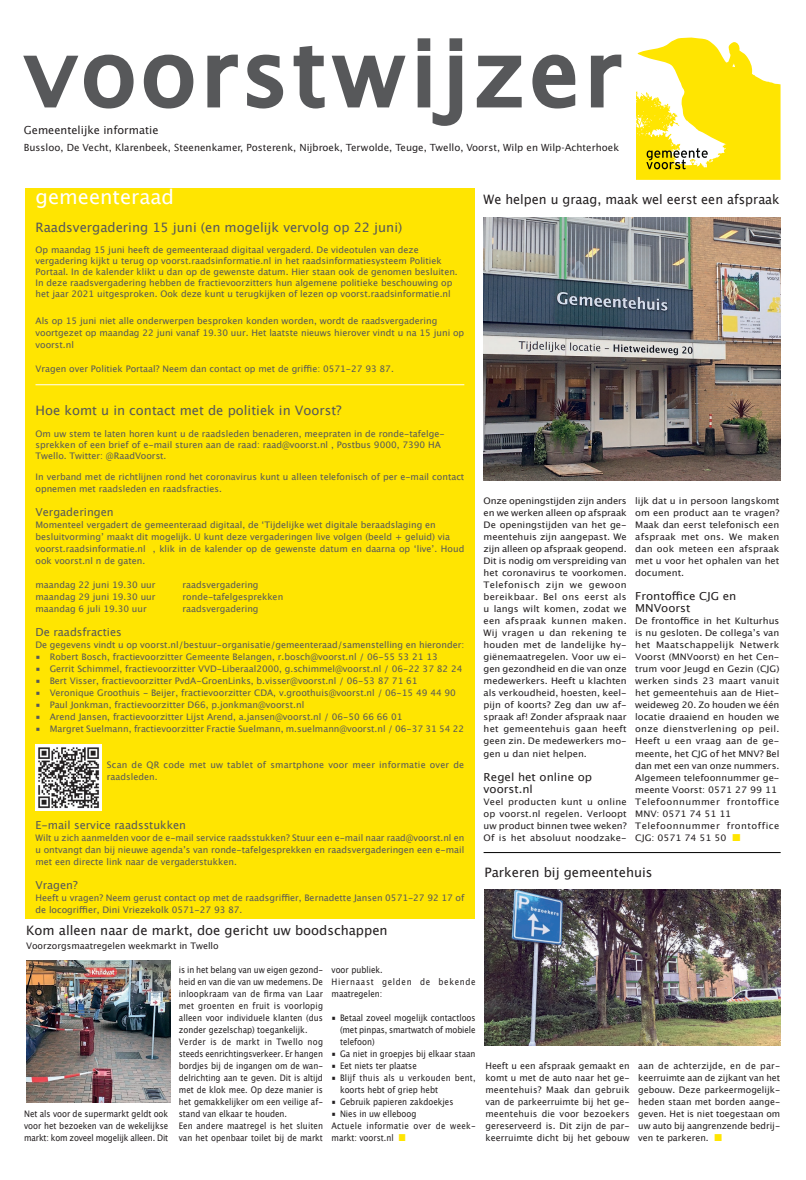
<style>
.page{position:relative;width:806px;height:1180px;background:#fff}
.page>*{position:absolute;margin:0;border:0;box-sizing:border-box;transform-origin:0 0}
.t1{font:90px "Lucida Sans";letter-spacing:.05em;color:#57585a}
.t2{font:20px "Lucida Grande";color:#fff}
.t3{font:13px "Lucida Grande";color:#231f20}
.t4{font:13px "Lucida Grande";color:#57585a}
.t5{font:11px "Lucida Grande";color:#57585a}
.t6{font:11px/12px "Lucida Grande";color:#231f20;scale:1.05 1}
.t7{font:11px "Lucida Sans";color:#231f20}
.t8{font:9.8px "Lucida Sans";color:#231f20}
.t9{font:9px/12px "Lucida Grande";color:#57585a}
.t10{font:9px/12px "Lucida Grande";color:#231f20;text-align:justify;scale:1.05 1}
.t11{font:9px/12px "Lucida Grande";color:#231f20;text-align:justify;scale:.89 1}
.t12{font:9px/12px "Lucida Grande";color:#231f20;text-align:justify}
.t13{font:9px/12px "Lucida Grande";letter-spacing:.025em;color:#231f20;scale:.89 1}
.t14{font:9px/12px "Lucida Grande";letter-spacing:.085em;color:#231f20;scale:.89 1}
.s1{color:#ffe501}
</style>
<div class="page">
<svg style="left:23px;top:54px;width:111px;height:55px"></svg>
<svg style="left:143px;top:54px;width:51px;height:55px"></svg>
<svg style="left:207px;top:54px;width:77px;height:55px"></svg>
<svg style="left:293px;top:45px;width:113px;height:64px"></svg>
<svg style="left:417px;top:38px;width:46px;height:88px"></svg>
<svg style="left:476px;top:55px;width:46px;height:53px"></svg>
<svg style="left:532px;top:54px;width:44px;height:55px"></svg>
<svg style="left:590px;top:54px;width:32px;height:54px"></svg>
<svg style="left:636px;top:37px;width:144px;height:143px"></svg>
<img style="left:673px;top:148px;width:34px;height:10px">
<div style="left:26px;top:188px;width:449px;height:730px;background:#ffe501"></div>
<hr style="left:35px;top:384px;width:429px;height:1px;background:#fff">
<img style="left:35px;top:744px;width:66px;height:66px">
<img style="left:26px;top:960px;width:144px;height:142px">
<img style="left:484px;top:889px;width:296px;height:156px">
<img style="left:483px;top:217px;width:297px;height:263px">
<hr style="left:483px;top:852px;width:297px;height:1px;background:#000001">
<h1 class="t1" style="left:25px;top:21px;width:597px">voorstwijzer</h1>
<p class="t8" style="left:24px;top:141px;width:596px">Bussloo, De Vecht, Klarenbeek, Steenenkamer, Posterenk, Nijbroek, Terwolde, Teuge, Twello, Voorst, Wilp en Wilp-Achterhoek</p>
<p class="t7" style="left:24px;top:124px;width:136px">Gemeentelijke informatie</p>
<h2 class="t2" style="left:35px;top:185px;width:140px">gemeenteraad</h2>
<h3 class="t4" style="left:35px;top:220px;width:368px">Raadsvergadering 15 juni (en mogelijk vervolg op 22 juni)</h3>
<p class="t9" style="left:35px;top:245px;width:423px;line-height:10.8px">Op maandag 15 juni heeft de gemeenteraad digitaal vergaderd. De videotulen van deze vergadering kijkt u terug op voorst.raadsinformatie.nl in het raadsinformatiesysteem Politiek Portaal. In de kalender klikt u dan op de gewenste datum. Hier staan ook de genomen besluiten.<br>In deze raadsvergadering hebben de fractievoorzitters hun algemene politieke beschouwing op het jaar 2021 uitgesproken. Ook deze kunt u terugkijken of lezen op voorst.raadsinformatie.nl</p>
<p class="t9" style="left:35px;top:315px;width:430px">Als op 15 juni niet alle onderwerpen besproken konden worden, wordt de raadsvergadering voortgezet op maandag 22 juni vanaf 19.30 uur. Het laatste nieuws hierover vindt u na 15 juni op voorst.nl</p>
<p class="t9" style="left:35px;top:363px;width:359px">Vragen over Politiek Portaal? Neem dan contact op met de griffie: 0571-27 93 87.</p>
<h3 class="t4" style="left:35px;top:403px;width:307px">Hoe komt u in contact met de politiek in Voorst?</h3>
<p class="t9" style="left:35px;top:428px;width:410px;line-height:10.8px">Om uw stem te laten horen kunt u de raadsleden benaderen, meepraten in de ronde-tafelge&shy;sprekken of een brief of e-mail sturen aan de raad: raad@voorst.nl , Postbus 9000, 7390 HA<br>Twello. Twitter: @RaadVoorst.</p>
<p class="t9" style="left:35px;top:471px;width:430px">In verband met de richtlijnen rond het coronavirus kunt u alleen telefonisch of per e-mail contact opnemen met raadsleden en raadsfracties.</p>
<p class="t5" style="left:35px;top:506px;width:80px">Vergaderingen</p>
<p class="t9" style="left:35px;top:519px;width:430px">Momenteel vergadert de gemeenteraad digitaal, de ‘Tijdelijke wet digitale beraadslaging en besluitvorming’ maakt dit mogelijk. U kunt deze vergaderingen live volgen (beeld + geluid) via voorst.raadsinformatie.nl , klik in de kalender op de gewenste datum en daarna op ‘live’. Houd ook voorst.nl n de gaten.</p>
<p class="t9" style="left:35px;top:579px;width:121px">maandag 22 juni 19.30 uur</p>
<p class="t9" style="left:182px;top:579px;width:77px">raadsvergadering</p>
<p class="t9" style="left:35px;top:591px;width:121px">maandag 29 juni 19.30 uur</p>
<p class="t9" style="left:182px;top:591px;width:102px">ronde-tafelgesprekken</p>
<p class="t9" style="left:35px;top:603px;width:113px">maandag 6 juli 19.30 uur</p>
<p class="t9" style="left:182px;top:603px;width:77px">raadsvergadering</p>
<p class="t5" style="left:35px;top:626px;width:88px">De raadsfracties</p>
<p class="t9" style="left:35px;top:639px;width:430px">De gegevens vindt u op voorst.nl/bestuur-organisatie/gemeenteraad/samenstelling en hieronder:</p>
<p class="t9" style="left:35px;top:651px;width:403px">■ Robert Bosch, fractievoorzitter Gemeente Belangen, r.bosch@voorst.nl / 06-55 53 21 13</p>
<p class="t9" style="left:35px;top:663px;width:428px">■ Gerrit Schimmel, fractievoorzitter VVD-Liberaal2000, g.schimmel@voorst.nl / 06-22 37 82 24</p>
<p class="t9" style="left:35px;top:675px;width:383px">■ Bert Visser, fractievoorzitter PvdA-GroenLinks, b.visser@voorst.nl / 06-53 87 71 61</p>
<p class="t9" style="left:35px;top:687px;width:421px">■ Veronique Groothuis - Beijer, fractievoorzitter CDA, v.groothuis@voorst.nl / 06-15 49 44 90</p>
<p class="t9" style="left:35px;top:699px;width:270px">■ Paul Jonkman, fractievoorzitter D66, p.jonkman@voorst.nl</p>
<p class="t9" style="left:35px;top:711px;width:368px">■ Arend Jansen, fractievoorzitter Lijst Arend, a.jansen@voorst.nl / 06-50 66 66 01</p>
<p class="t9" style="left:35px;top:723px;width:430px">■ Margret Suelmann, fractievoorzitter Fractie Suelmann, m.suelmann@voorst.nl / 06-37 31 54 22</p>
<p class="t9" style="left:107px;top:759px;width:358px">Scan de QR code met uw tablet of smartphone voor meer informatie over de raadsleden.</p>
<p class="t5" style="left:35px;top:818px;width:152px">E-mail service raadsstukken</p>
<p class="t9" style="left:35px;top:831px;width:430px;text-align:justify">Wilt u zich aanmelden voor de e-mail service raadsstukken? Stuur een e-mail naar raad@voorst.nl en u ontvangt dan bij nieuwe agenda’s van ronde-tafelgesprekken en raadsvergaderingen een e-mail met een directe link naar de vergaderstukken.</p>
<p class="t5" style="left:35px;top:878px;width:44px">Vragen?</p>
<p class="t9" style="left:35px;top:891px;width:430px">Heeft u vragen? Neem gerust contact op met de raadsgriffier, Bernadette Jansen 0571-27 92 17 of de locogriffier, Dini Vriezekolk 0571-27 93 87.</p>
<h3 class="t3" style="left:26px;top:922px;width:363px">Kom alleen naar de markt, doe gericht uw boodschappen</h3>
<p class="t12" style="left:26px;top:939px;width:194px">Voorzorgsmaatregelen weekmarkt in Twello</p>
<p class="t11" style="left:24px;top:1107px;width:163px">Net als voor de supermarkt geldt ook voor het bezoeken van de wekelijkse markt: kom zoveel mogelijk alleen. Dit</p>
<p class="t11" style="left:179px;top:963px;width:163px;text-align:left">is in het belang van uw eigen gezond&shy;heid en van die van uw medemens. De inloopkraam van de firma van Laar met groenten en fruit is voorlopig alleen voor individuele klanten (dus zonder gezelschap) toegankelijk.<br>Verder is de markt in Twello nog steeds eenrichtingsverkeer. Er hangen bordjes bij de ingangen om de wan&shy;delrichting aan te geven. Dit is altijd met de klok mee. Op deze manier is het gemakkelijker om een veilige af&shy;stand van elkaar te houden.<br>Een andere maatregel is het sluiten van het openbaar toilet bij de markt</p>
<p class="t14" style="left:331px;top:963px;width:163px">voor publiek.<br>Hiernaast gelden de bekende maatregelen:</p>
<p class="t11" style="left:340px;top:1011px;width:154px;text-indent:-9px">■ Betaal zoveel mogelijk contactloos (met pinpas, smartwatch of mobiele telefoon)</p>
<p class="t11" style="left:331px;top:1047px;width:163px">■ Ga niet in groepjes bij elkaar staan</p>
<p class="t11" style="left:331px;top:1059px;width:97px">■ Eet niets ter plaatse</p>
<p class="t13" style="left:340px;top:1071px;width:154px;text-indent:-9px">■ Blijf thuis als u verkouden bent, koorts hebt of griep hebt</p>
<p class="t11" style="left:331px;top:1095px;width:138px">■ Gebruik papieren zakdoekjes</p>
<p class="t11" style="left:331px;top:1107px;width:163px;text-align:left">■ Nies in uw elleboog<br>Actuele informatie over de week&shy;markt: voorst.nl <span class="s1">■</span></p>
<h3 class="t3" style="left:483px;top:192px;width:297px">We helpen u graag, maak wel eerst een afspraak</h3>
<p class="t10" style="left:483px;top:495px;width:138px">Onze openingstijden zijn anders en we werken alleen op afspraak De openingstijden van het ge&shy;meentehuis zijn aangepast. We zijn alleen op afspraak geopend.<br>Dit is nodig om verspreiding van het coronavirus te voorkomen.<br>Telefonisch zijn we gewoon bereikbaar. Bel ons eerst als u langs wilt komen, zodat we een afspraak kunnen maken.<br>Wij vragen u dan rekening te houden met de landelijke hy&shy;giënemaatregelen. Voor uw ei&shy;gen gezondheid en die van onze medewerkers. Heeft u klachten als verkoudheid, hoesten, keel&shy;pijn of koorts? Zeg dan uw af&shy;spraak af! Zonder afspraak naar het gemeentehuis gaan heeft geen zin. De medewerkers mo&shy;gen u dan niet helpen.</p>
<p class="t6" style="left:483px;top:770px;width:105px">Regel het online op voorst.nl</p>
<p class="t10" style="left:483px;top:795px;width:138px">Veel producten kunt u online op voorst.nl regelen. Verloopt uw product binnen twee weken?<br>Of is het absoluut noodzake-</p>
<p class="t10" style="left:634px;top:495px;width:139px">lijk dat u in persoon langskomt om een product aan te vragen?<br>Maak dan eerst telefonisch een afspraak met ons. We maken dan ook meteen een afspraak met u voor het ophalen van het document.</p>
<p class="t6" style="left:634px;top:590px;width:98px">Frontoffice CJG en<br>MNVoorst</p>
<p class="t10" style="left:634px;top:615px;width:139px;text-align:left">De frontoffice in het Kulturhus is nu gesloten. De collega’s van het Maatschappelijk Netwerk<br>Voorst (MNVoorst) en het Cen&shy;trum voor Jeugd en Gezin (CJG) werken sinds 23 maart vanuit het gemeentehuis aan de Hiet&shy;weideweg 20. Zo houden we één locatie draaiend en houden we onze dienstverlening op peil.<br>Heeft u een vraag aan de ge&shy;meente, het CJG of het MNV? Bel dan met een van onze nummers.<br>Algemeen telefoonnummer ge&shy;meente Voorst: 0571 27 99 11<br>Telefoonnummer frontoffice<br>MNV: 0571 74 51 11<br>Telefoonnummer frontoffice<br>CJG: 0571 74 51 50 <span class="s1">■</span></p>
<h3 class="t3" style="left:484px;top:864px;width:169px">Parkeren bij gemeentehuis</h3>
<p class="t12" style="left:485px;top:1059px;width:146px">Heeft u een afspraak gemaakt en komt u met de auto naar het ge&shy;meentehuis? Maak dan gebruik van de parkeerruimte bij het ge&shy;meentehuis die voor bezoekers gereserveerd is. Dit zijn de par&shy;keerruimte dicht bij het gebouw</p>
<p class="t12" style="left:638px;top:1059px;width:143px">aan de achterzijde, en de par&shy;keerruimte aan de zijkant van het gebouw. Deze parkeermogelijk&shy;heden staan met borden aange&shy;geven. Het is niet toegestaan om uw auto bij aangrenzende bedrij&shy;ven te parkeren. <span class="s1">■</span></p>
</div>
